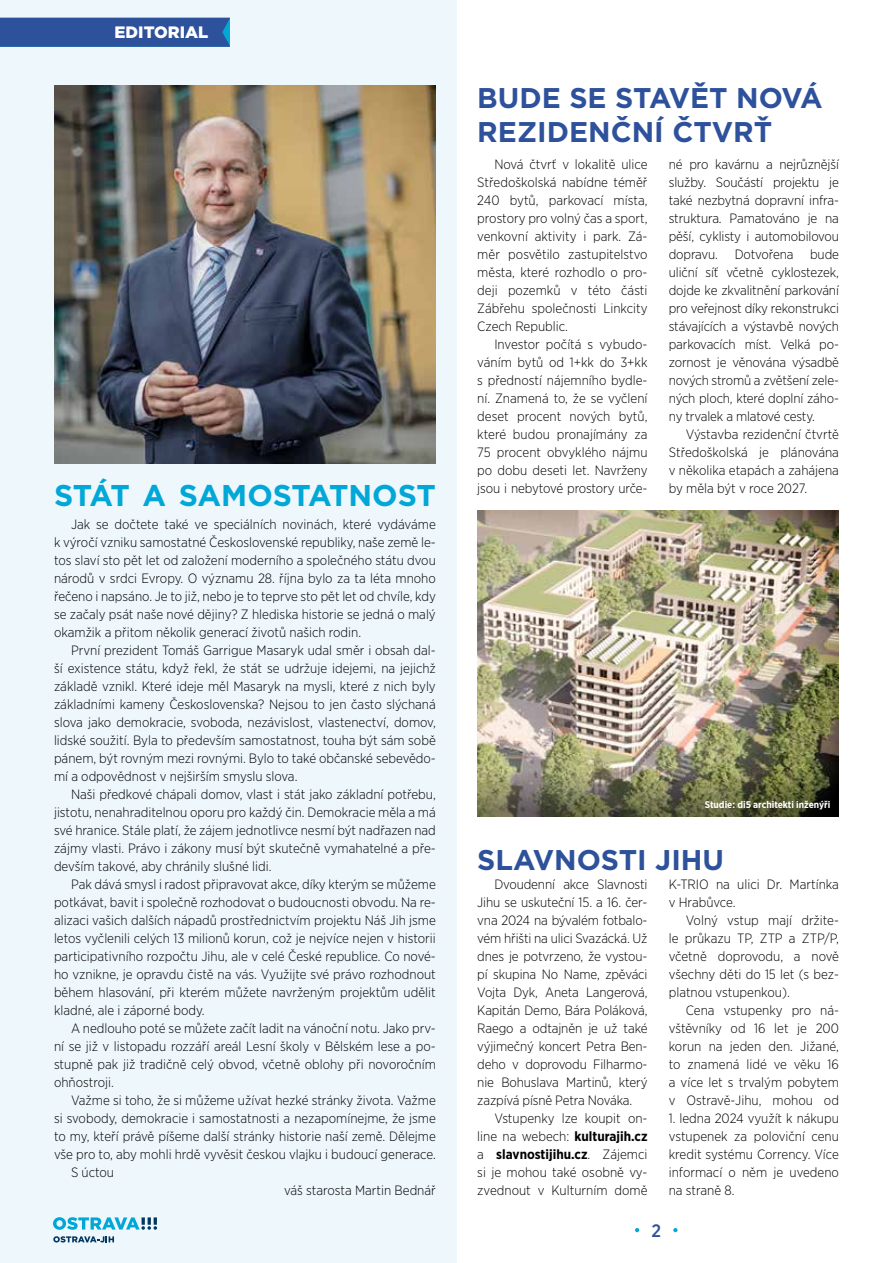
<style>
.page{position:relative;width:893px;height:1263px;background:#fff}
.page>*{position:absolute;margin:0;border:0;box-sizing:border-box;transform-origin:0 0}
.Nadpis_-_článku{font:700 30px "Gotham";letter-spacing:-.015em;color:#00a7d7}
.Nadpis_-_článku-2{font:700 28.5px/34.2px "Gotham";color:#2e519c}
.t1{font:500 18px "Gotham Narrow";color:#2e519c}
.záhlaví_stránky{font:900 16.5px "Gotham";color:#fff}
.text_standardní{font:300 13.5px/18px "Gotham Narrow";color:#000;text-align:justify}
.foto_-_autor_fotogra{font:700 9.75px "Gotham Narrow";color:#fff}
.s1{font-weight:700}
</style>
<div class="page">
<div style="left:0;top:0;width:456px;height:1263px;background:#edf7fc"></div>
<img style="left:54px;top:85px;width:382px;height:378px">
<img style="left:477px;top:511px;width:362px;height:251px">
<img style="left:477px;top:762px;width:362px;height:55px">
<div style="left:0;top:18px;width:230px;height:29px;background:#2e519c"></div>
<svg style="left:53px;top:1217px;width:104px;height:13px"></svg>
<svg style="left:53px;top:1236px;width:61px;height:6px"></svg>
<svg style="left:635px;top:1228px;width:4px;height:4px"></svg>
<svg style="left:673px;top:1228px;width:4px;height:4px"></svg>
<p class="záhlaví_stránky" style="left:105px;top:20px;width:101px">AKTUALITY</p>
<p class="záhlaví_stránky" style="left:115px;top:21px;width:95px">EDITORIAL</p>
<p class="Nadpis_-_článku" style="left:54px;top:475px;width:383px">STÁT A SAMOSTATNOST</p>
<p class="text_standardní" style="left:54px;top:514px;width:383px;text-indent:17px">Jak se dočtete také ve speciálních novinách, které vydáváme k výročí vzniku samostatné Československé republiky, naše země le&shy;tos slaví sto pět let od založení moderního a společného státu dvou národů v srdci Evropy. O významu 28. října bylo za ta léta mnoho řečeno i napsáno. Je to již, nebo je to teprve sto pět let od chvíle, kdy se začaly psát naše nové dějiny? Z hlediska historie se jedná o malý okamžik a přitom několik generací životů našich rodin.</p>
<p class="text_standardní" style="left:54px;top:640px;width:383px;text-indent:17px">První prezident Tomáš Garrigue Masaryk udal směr i obsah dal&shy;ší existence státu, když řekl, že stát se udržuje idejemi, na jejichž základě vznikl. Které ideje měl Masaryk na mysli, které z nich byly základními kameny Československa? Nejsou to jen často slýchaná slova jako demokracie, svoboda, nezávislost, vlastenectví, domov, lidské soužití. Byla to především samostatnost, touha být sám sobě pánem, být rovným mezi rovnými. Bylo to také občanské sebevědo&shy;mí a odpovědnost v nejširším smyslu slova.</p>
<p class="text_standardní" style="left:54px;top:784px;width:383px;text-indent:17px">Naši předkové chápali domov, vlast i stát jako základní potřebu, jistotu, nenahraditelnou oporu pro každý čin. Demokracie měla a má své hranice. Stále platí, že zájem jednotlivce nesmí být nadřazen nad zájmy vlasti. Právo i zákony musí být skutečně vymahatelné a pře&shy;devším takové, aby chránily slušné lidi.</p>
<p class="text_standardní" style="left:54px;top:874px;width:383px;text-indent:17px">Pak dává smysl i radost připravovat akce, díky kterým se můžeme potkávat, bavit i společně rozhodovat o budoucnosti obvodu. Na re&shy;alizaci vašich dalších nápadů prostřednictvím projektu Náš Jih jsme letos vyčlenili celých 13 milionů korun, což je nejvíce nejen v historii participativního rozpočtu Jihu, ale v celé České republice. Co nové&shy;ho vznikne, je opravdu čistě na vás. Využijte své právo rozhodnout během hlasování, při kterém můžete navrženým projektům udělit kladné, ale i záporné body.</p>
<p class="text_standardní" style="left:54px;top:1018px;width:383px;text-indent:17px">A nedlouho poté se můžete začít ladit na vánoční notu. Jako prv&shy;ní se již v listopadu rozzáří areál Lesní školy v Bělském lese a po&shy;stupně pak již tradičně celý obvod, včetně oblohy při novoročním ohňostroji.</p>
<p class="text_standardní" style="left:54px;top:1090px;width:383px;text-indent:17px">Važme si toho, že si můžeme užívat hezké stránky života. Važme si svobody, demokracie i samostatnosti a nezapomínejme, že jsme to my, kteří právě píšeme další stránky historie naší země. Dělejme vše pro to, aby mohli hrdě vyvěsit českou vlajku i budoucí generace.</p>
<p class="text_standardní" style="left:71px;top:1162px;width:45px">S úctou</p>
<p class="text_standardní" style="left:284px;top:1180px;width:153px">váš starosta Martin Bednář</p>
<p class="Nadpis_-_článku-2" style="left:477px;top:80px;width:347px">BUDE SE STAVĚT NOVÁ<br>REZIDENČNÍ ČTVRŤ</p>
<p class="text_standardní" style="left:477px;top:154px;width:172px;text-indent:17px">Nová čtvrť v lokalitě ulice Středoškolská nabídne téměř 240 bytů, parkovací místa, prostory pro volný čas a sport, venkovní aktivity i park. Zá&shy;měr posvětilo zastupitelstvo města, které rozhodlo o pro&shy;deji pozemků v této části Zábřehu společnosti Linkcity Czech Republic.</p>
<p class="text_standardní" style="left:477px;top:334px;width:172px;text-indent:17px">Investor počítá s vybudo&shy;váním bytů od 1+kk do 3+kk s předností nájemního bydle&shy;ní. Znamená to, že se vyčlení deset procent nových bytů, které budou pronajímány za 75 procent obvyklého nájmu po dobu deseti let. Navrženy jsou i nebytové prostory urče-</p>
<p class="text_standardní" style="left:669px;top:154px;width:172px">né pro kavárnu a nejrůznější služby. Součástí projektu je také nezbytná dopravní infra&shy;struktura. Pamatováno je na pěší, cyklisty i automobilovou dopravu. Dotvořena bude uliční síť včetně cyklostezek, dojde ke zkvalitnění parkování pro veřejnost díky rekonstrukci stávajících a výstavbě nových parkovacích míst. Velká po&shy;zornost je věnována výsadbě nových stromů a zvětšení zele&shy;ných ploch, které doplní záho&shy;ny trvalek a mlatové cesty.</p>
<p class="text_standardní" style="left:669px;top:424px;width:172px;text-indent:17px">Výstavba rezidenční čtvrtě Středoškolská je plánována v několika etapách a zahájena by měla být v roce 2027.</p>
<p class="foto_-_autor_fotogra" style="left:705px;top:798px;width:127px">Studie: di5 architekti inženýři</p>
<p class="Nadpis_-_článku-2" style="left:477px;top:842px;width:248px">SLAVNOSTI JIHU</p>
<p class="text_standardní" style="left:477px;top:874px;width:172px;text-indent:17px">Dvoudenní akce Slavnosti Jihu se uskuteční 15. a 16. čer&shy;vna 2024 na bývalém fotbalo&shy;vém hřišti na ulici Svazácká. Už dnes je potvrzeno, že vystou&shy;pí skupina No Name, zpěváci Vojta Dyk, Aneta Langerová, Kapitán Demo, Bára Poláková, Raego a odtajněn je už také výjimečný koncert Petra Ben&shy;deho v doprovodu Filharmo&shy;nie Bohuslava Martinů, který zazpívá písně Petra Nováka.</p>
<p class="text_standardní" style="left:477px;top:1108px;width:172px;text-indent:17px">Vstupenky lze koupit on&shy;line na webech: <span class="s1">kulturajih.cz </span>a <span class="s1">slavnostijihu.cz</span>. Zájemci si je mohou také osobně vy&shy;zvednout v Kulturním domě</p>
<p class="text_standardní" style="left:669px;top:874px;width:172px">K-TRIO na ulici Dr. Martínka v Hrabůvce.</p>
<p class="text_standardní" style="left:669px;top:910px;width:172px;text-indent:17px">Volný vstup mají držite&shy;le průkazu TP, ZTP a ZTP/P, včetně doprovodu, a nově všechny děti do 15 let (s bez&shy;platnou vstupenkou).</p>
<p class="text_standardní" style="left:669px;top:1000px;width:172px;text-indent:17px">Cena vstupenky pro ná&shy;vštěvníky od 16 let je 200 korun na jeden den. Jižané, to znamená lidé ve věku 16 a více let s trvalým pobytem v Ostravě-Jihu, mohou od</p>
<p class="text_standardní" style="left:669px;top:1108px;width:172px">1. ledna 2024 využít k nákupu vstupenek za poloviční cenu kredit systému Corrency. Více informací o něm je uvedeno na straně 8.</p>
<h3 class="t1" style="left:651px;top:1219px;width:11px">2</h3>
</div>
